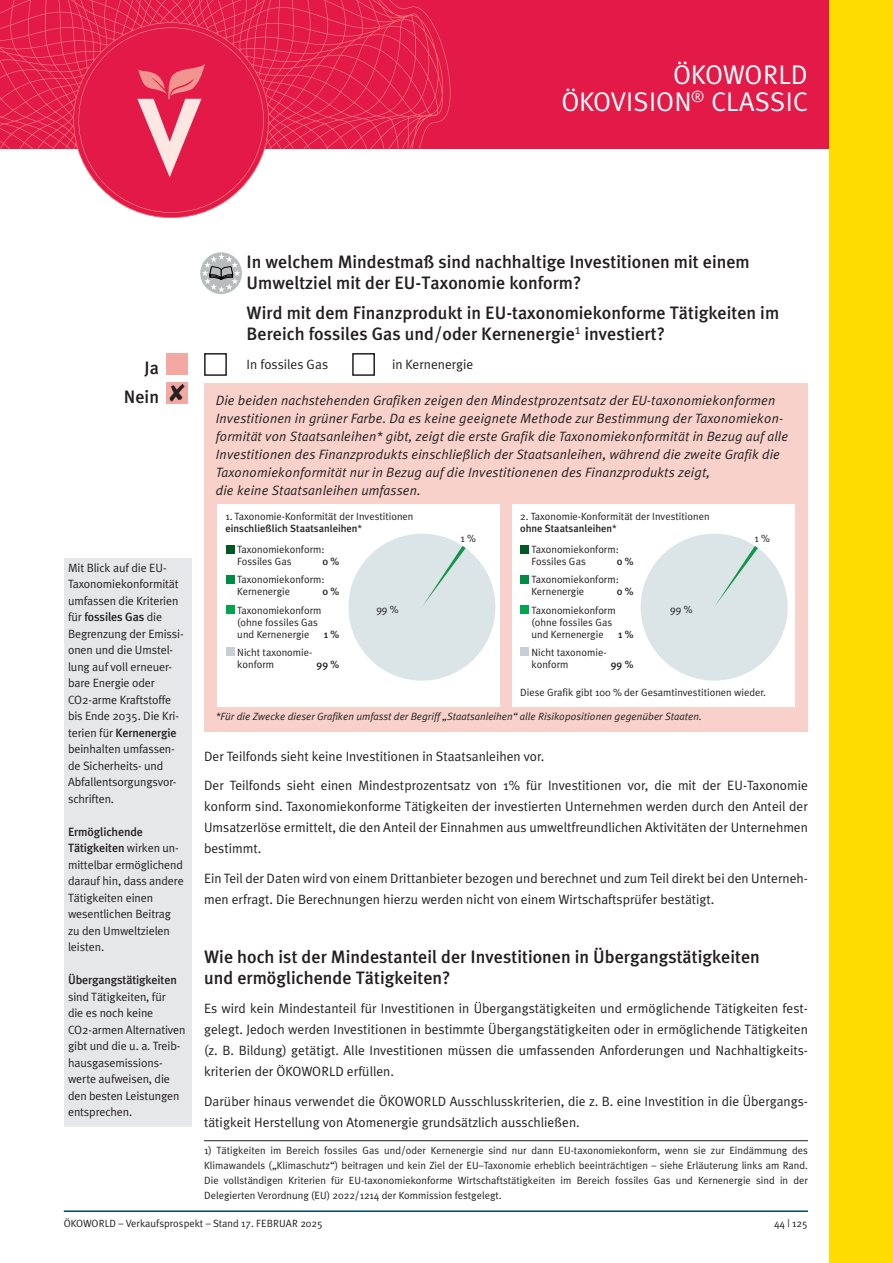
<style>
.page{position:relative;width:893px;height:1263px;background:#fff}
.page>*{position:absolute;margin:0;border:0;box-sizing:border-box;transform-origin:0 0}
.t1{font:27px/27px "Meta Plus Normal";color:#fff;text-align:right}
.t2{font:500 18px/21px "Meta Plus";color:#231f20}
.t3{font:13.5px/21px "Meta Plus Normal";color:#231f20}
.t4{font:italic 13.5px/18px "Meta Plus Normal";letter-spacing:.01em;color:#231f20}
.t5{font:12px/16.5px "Meta Plus Normal";letter-spacing:-.01em;color:#231f20}
.t6{font:500 12px/16.5px "Meta Plus";letter-spacing:-.01em;color:#231f20}
.t7{font:10.5px/12px "Meta Plus Normal";color:#231f20}
.t8{font:italic 10.5px "Meta Plus Normal";color:#231f20}
.t9{font:500 10.5px "Meta Plus";color:#231f20}
.s1{font-family:"Meta Plus Normal";font-weight:400}
</style>
<div class="page">
<div style="left:0;top:0;width:893px;height:149px;background:#e31a47"></div>
<div style="left:829px;top:0;width:64px;height:1263px;background:#ffdc01"></div>
<hr style="left:64px;top:1210px;width:744px;height:2px;background:#014575">
<svg style="left:0;top:0;width:451px;height:218px"></svg>
<div style="left:64px;top:558px;width:127px;height:569px;background:#e6e7e9"></div>
<div style="left:167px;top:354px;width:21px;height:21px;background:#f3a9a1"></div>
<div style="left:167px;top:383px;width:21px;height:21px;background:#f3a9a1"></div>
<div style="left:204px;top:353px;width:23px;height:23px;border:2px solid #231f20"></div>
<div style="left:352px;top:353px;width:23px;height:23px;border:2px solid #231f20"></div>
<hr style="left:204px;top:1140px;width:604px;height:1px;background:#231f20">
<svg style="left:200px;top:252px;width:42px;height:42px"></svg>
<svg style="left:202px;top:253px;width:38px;height:41px"></svg>
<div style="left:204px;top:383px;width:604px;height:348px;background:#f8d2ca"></div>
<div style="left:217px;top:505px;width:282px;height:202px;background:#fff"></div>
<div style="left:513px;top:505px;width:282px;height:202px;background:#fff"></div>
<svg style="left:348px;top:534px;width:147px;height:147px"></svg>
<svg style="left:641px;top:534px;width:147px;height:147px"></svg>
<div style="left:226px;top:545px;width:8px;height:8px;background:#005824"></div>
<div style="left:226px;top:575px;width:8px;height:8px;background:#008b43"></div>
<div style="left:226px;top:605px;width:8px;height:9px;background:#00a54f"></div>
<div style="left:226px;top:647px;width:8px;height:9px;background:#c6ced4"></div>
<div style="left:520px;top:545px;width:9px;height:8px;background:#005824"></div>
<div style="left:520px;top:575px;width:9px;height:8px;background:#008b43"></div>
<div style="left:520px;top:605px;width:9px;height:9px;background:#00a54f"></div>
<div style="left:520px;top:647px;width:9px;height:9px;background:#c6ced4"></div>
<h1 class="t1" style="left:561px;top:60px;width:248px">ÖKOWORLD<br>ÖKOVISION<sup>®</sup> CLASSIC</h1>
<h2 class="t2" style="left:124px;top:353px;width:63px;line-height:29.5px;text-align:center">Ja<br>Nein ✘</h2>
<p class="t5" style="left:68px;top:559px;width:112px">Mit Blick auf die EU-<br>Taxonomiekonformität umfassen die Kriterien</p>
<p class="t6" style="left:68px;top:608px;width:96px"><span class="s1">für</span> fossiles Gas <span class="s1">die</span></p>
<p class="t5" style="left:68px;top:625px;width:117px">Begrenzung der Emissi&shy;onen und die Umstel&shy;lung auf voll erneuer&shy;bare Energie oder<br>CO2-arme Kraftstoffe bis Ende 2035. Die Kri-</p>
<p class="t6" style="left:68px;top:724px;width:110px"><span class="s1">terien für</span> Kernenergie</p>
<p class="t5" style="left:68px;top:740px;width:110px">beinhalten umfassen&shy;de Sicherheits- und<br>Abfallentsorgungsvor&shy;schriften.</p>
<p class="t6" style="left:68px;top:823px;width:112px">Ermöglichende<br>Tätigkeiten <span class="s1">wirken un-</span></p>
<p class="t5" style="left:68px;top:856px;width:117px">mittelbar ermöglichend darauf hin, dass andere<br>Tätigkeiten einen wesentlichen Beitrag zu den Umweltzielen leisten.</p>
<p class="t6" style="left:68px;top:971px;width:110px">Übergangstätigkeiten</p>
<p class="t5" style="left:68px;top:988px;width:119px">sind Tätigkeiten, für<br>die es noch keine<br>CO2-armen Alternativen gibt und die u. a. Treib&shy;hausgasemissions&shy;werte aufweisen, die den besten Leistungen entsprechen.</p>
<h2 class="t2" style="left:247px;top:252px;width:505px">In welchem Mindestmaß sind nachhaltige Investitionen mit einem<br>Umweltziel mit der EU-Taxonomie konform?</h2>
<h2 class="t2" style="left:247px;top:302px;width:534px">Wird mit dem Finanzprodukt in EU-taxonomiekonforme Tätigkeiten im<br>Bereich fossiles Gas und/oder Kernenergie<sup>1</sup> investiert?</h2>
<p class="t3" style="left:247px;top:354px;width:83px">In fossiles Gas</p>
<p class="t3" style="left:392px;top:354px;width:83px">in Kernenergie</p>
<p class="t4" style="left:216px;top:391px;width:574px">Die beiden nachstehenden Grafiken zeigen den Mindestprozentsatz der EU-taxonomiekonformen Investitionen in grüner Farbe. Da es keine geeignete Methode zur Bestimmung der Taxonomiekon&shy;formität von Staatsanleihen* gibt, zeigt die erste Grafik die Taxonomiekonformität in Bezug auf alle Investitionen des Finanzprodukts einschließlich der Staatsanleihen, während die zweite Grafik die Taxonomiekonformität nur in Bezug auf die Investitionenen des Finanzprodukts zeigt,<br>die keine Staatsanleihen umfassen.</p>
<p class="t7" style="left:225px;top:510px;width:190px">1. Taxonomie-Konformität der Investitionen</p>
<p class="t9" style="left:225px;top:522px;width:138px">einschließlich Staatsanleihen<span class="s1">*</span></p>
<p class="t7" style="left:520px;top:510px;width:191px">2. Taxonomie-Konformität der Investitionen</p>
<p class="t9" style="left:520px;top:522px;width:98px">ohne Staatsanleihen<span class="s1">*</span></p>
<p class="t7" style="left:460px;top:532px;width:17px">1 %</p>
<p class="t7" style="left:754px;top:532px;width:17px">1 %</p>
<p class="t7" style="left:237px;top:543px;width:89px">Taxonomiekonform:<br>Fossiles Gas</p>
<p class="t9" style="left:322px;top:555px;width:18px">0 %</p>
<p class="t7" style="left:237px;top:573px;width:89px">Taxonomiekonform:<br>Kernenergie</p>
<p class="t9" style="left:322px;top:585px;width:18px">0 %</p>
<p class="t7" style="left:531px;top:543px;width:89px">Taxonomiekonform:<br>Fossiles Gas</p>
<p class="t9" style="left:617px;top:555px;width:18px">0 %</p>
<p class="t7" style="left:531px;top:573px;width:89px">Taxonomiekonform:<br>Kernenergie</p>
<p class="t9" style="left:617px;top:585px;width:18px">0 %</p>
<p class="t7" style="left:237px;top:604px;width:86px">Taxonomiekonform (ohne fossiles Gas und Kernenergie</p>
<p class="t9" style="left:324px;top:628px;width:17px">1 %</p>
<p class="t7" style="left:376px;top:603px;width:24px">99 %</p>
<p class="t7" style="left:531px;top:604px;width:86px">Taxonomiekonform (ohne fossiles Gas und Kernenergie</p>
<p class="t9" style="left:618px;top:628px;width:17px">1 %</p>
<p class="t7" style="left:670px;top:603px;width:24px">99 %</p>
<p class="t7" style="left:237px;top:646px;width:76px">Nicht taxonomie&shy;konform</p>
<p class="t9" style="left:317px;top:658px;width:24px">99 %</p>
<p class="t7" style="left:531px;top:646px;width:76px">Nicht taxonomie&shy;konform</p>
<p class="t9" style="left:611px;top:658px;width:24px">99 %</p>
<p class="t7" style="left:520px;top:686px;width:247px">Diese Grafik gibt 100 % der Gesamtinvestitionen wieder.</p>
<p class="t8" style="left:216px;top:711px;width:488px">*Für die Zwecke dieser Grafiken umfasst der Begriff „Staatsanleihen“ alle Risikopositionen gegenüber Staaten.</p>
<p class="t3" style="left:204px;top:741px;width:605px;line-height:29.5px">Der Teilfonds sieht keine Investitionen in Staatsanleihen vor.<br>Der Teilfonds sieht einen Mindestprozentsatz von 1% für Investitionen vor, die mit der EU-Taxonomie</p>
<p class="t3" style="left:204px;top:796px;width:605px;text-align:justify">konform sind. Taxonomiekonforme Tätigkeiten der investierten Unternehmen werden durch den Anteil der Umsatzerlöse ermittelt, die den Anteil der Einnahmen aus umweltfreundlichen Aktivitäten der Unternehmen bestimmt.</p>
<p class="t3" style="left:204px;top:867px;width:605px">Ein Teil der Daten wird von einem Drittanbieter bezogen und berechnet und zum Teil direkt bei den Unterneh&shy;men erfragt. Die Berechnungen hierzu werden nicht von einem Wirtschaftsprüfer bestätigt.</p>
<h2 class="t2" style="left:204px;top:946px;width:557px">Wie hoch ist der Mindestanteil der Investitionen in Übergangstätigkeiten und ermöglichende Tätigkeiten?</h2>
<p class="t3" style="left:204px;top:998px;width:605px;text-align:justify">Es wird kein Mindestanteil für Investitionen in Übergangstätigkeiten und ermöglichende Tätigkeiten fest&shy;gelegt. Jedoch werden Investitionen in bestimmte Übergangstätigkeiten oder in ermöglichende Tätigkeiten (z. B. Bildung) getätigt. Alle Investitionen müssen die umfassenden Anforderungen und Nachhaltigkeits&shy;kriterien der ÖKOWORLD erfüllen.</p>
<p class="t3" style="left:204px;top:1090px;width:605px">Darüber hinaus verwendet die ÖKOWORLD Ausschlusskriterien, die z. B. eine Investition in die Übergangs&shy;tätigkeit Herstellung von Atomenergie grundsätzlich ausschließen.</p>
<p class="t7" style="left:204px;top:1142px;width:605px;line-height:15px;text-align:justify">1) Tätigkeiten im Bereich fossiles Gas und/oder Kernenergie sind nur dann EU-taxonomiekonform, wenn sie zur Eindämmung des Klimawandels („Klimaschutz“) beitragen und kein Ziel der EU–Taxonomie erheblich beeinträchtigen – siehe Erläuterung links am Rand.<br>Die vollständigen Kriterien für EU-taxonomiekonforme Wirtschaftstätigkeiten im Bereich fossiles Gas und Kernenergie sind in der Delegierten Verordnung (EU) 2022/1214 der Kommission festgelegt.</p>
<p class="t7" style="left:64px;top:1217px;width:261px">ÖKOWORLD – Verkaufsprospekt – Stand 17. FEBRUAR 2025</p>
<p class="t7" style="left:774px;top:1217px;width:35px">44 | 125</p>
</div>
